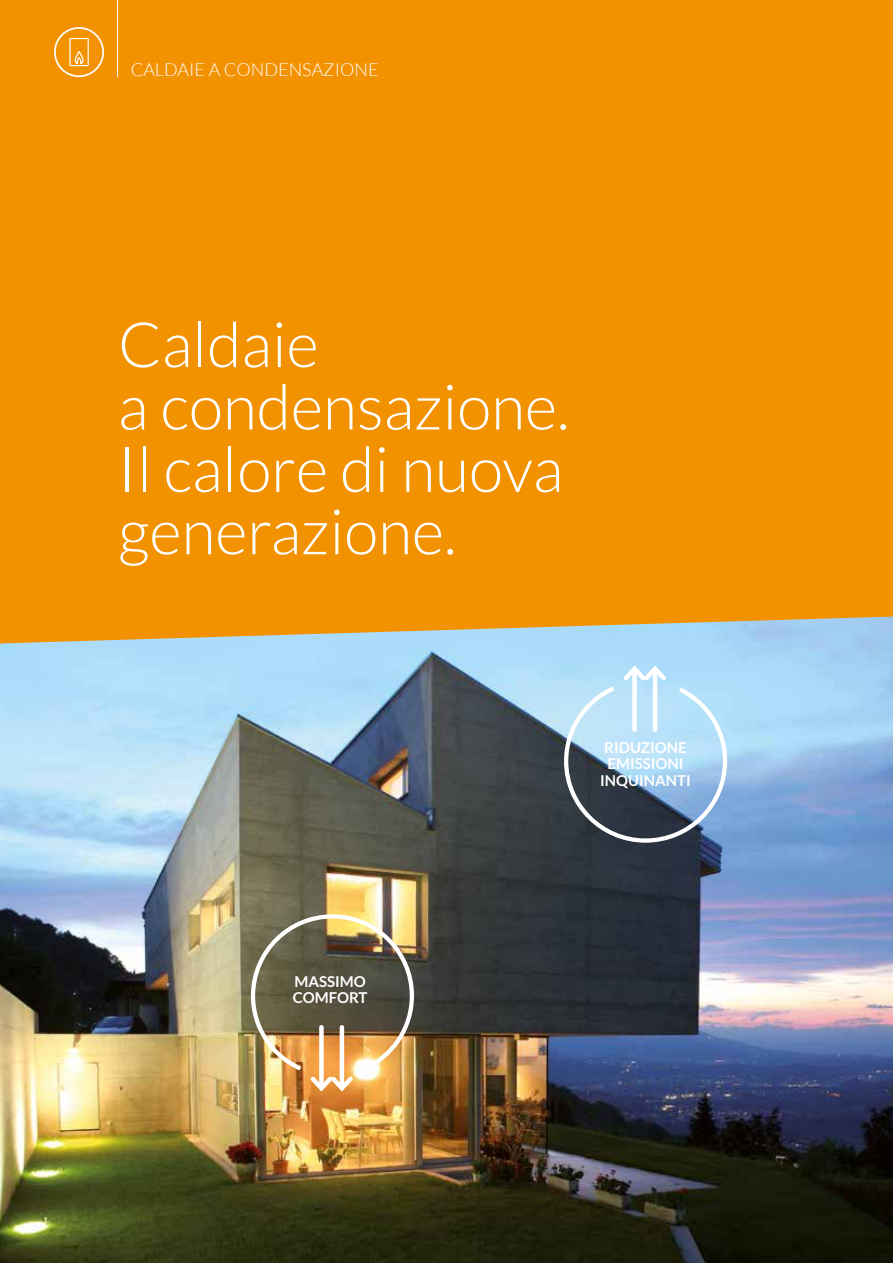
<style>
.page{position:relative;width:893px;height:1263px;background:#f39200}
.page>*{position:absolute;margin:0;border:0;box-sizing:border-box;transform-origin:0 0}
.t1{font:300 62.55px/62.4px "Lato";color:#fff}
.t2{font:300 18px "Lato";color:#fff}
.t3{font:700 15px/16.5px "Lato";color:#fff}
</style>
<div class="page">
<img style="left:0;top:617px;width:893px;height:646px">
<hr style="left:117px;top:0;width:1px;height:77px;background:#fff">
<svg style="left:562px;top:662px;width:167px;height:183px;background:#91afc5"></svg>
<img style="left:249px;top:912px;width:167px;height:183px">
<svg style="left:54px;top:27px;width:50px;height:50px"></svg>
<p class="t2" style="left:131px;top:60px;width:249px">CALDAIE A CONDENSAZIONE</p>
<p class="t1" style="left:118px;top:314px;width:453px">Caldaie<br>a condensazione.<br>Il calore di nuova generazione.</p>
<p class="t3" style="left:600px;top:739px;width:92px;text-align:center">RIDUZIONE<br>EMISSIONI<br>INQUINANTI</p>
<p class="t3" style="left:293px;top:973px;width:76px">MASSIMO<br>COMFORT</p>
</div>
